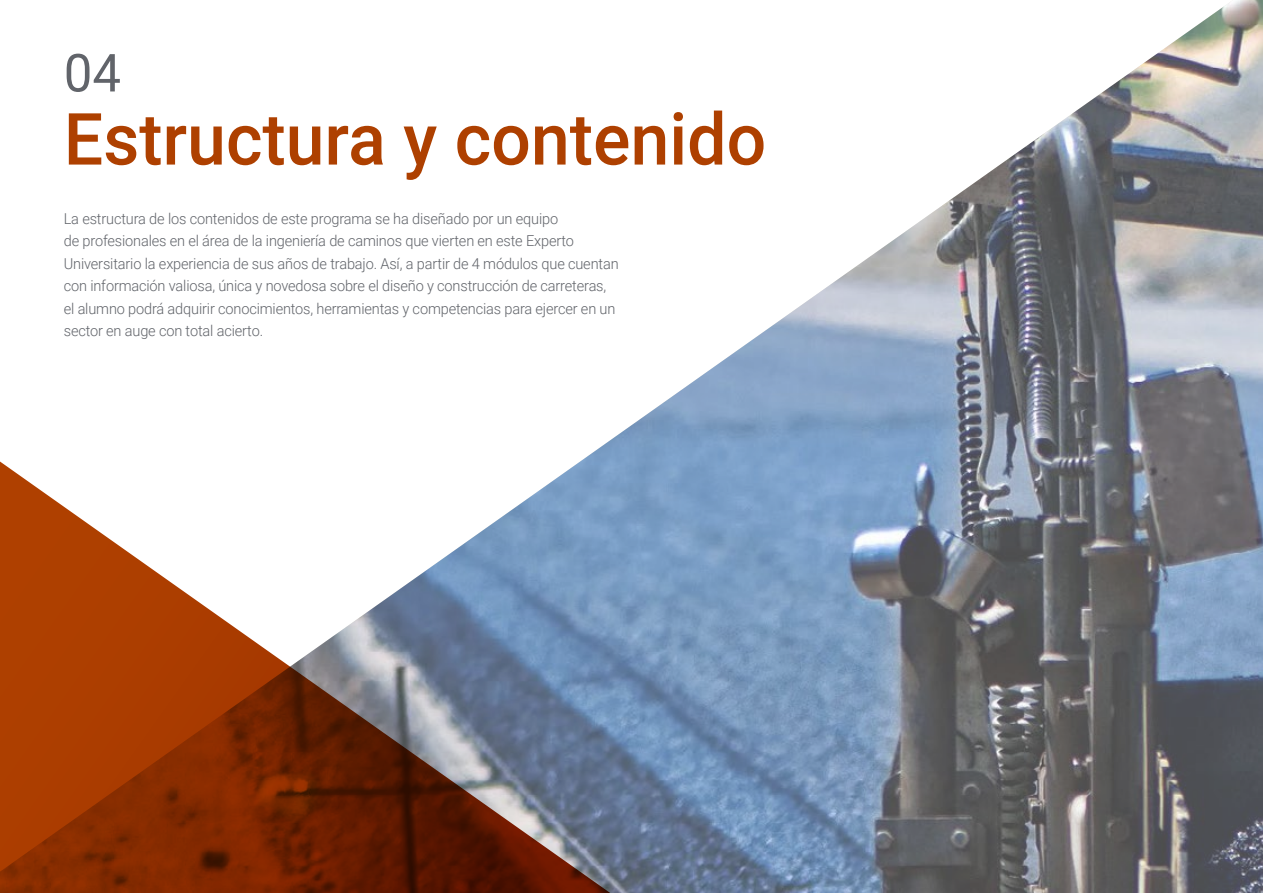
<style>
.page{position:relative;width:1263px;height:893px;background:#fff}
.page>*{position:absolute;margin:0;border:0;box-sizing:border-box;transform-origin:0 0}
.t1{font:500 72px "Roboto";color:#ae4000}
.t2{font:52.5px "Roboto";color:#61646a}
.t3{font:300 15px/22.5px "Roboto";letter-spacing:-.01em;color:#61646a}
</style>
<div class="page">
<img style="left:602px;top:0;width:661px;height:893px">
<svg style="left:0;top:446px;width:640px;height:447px"></svg>
<h2 class="t2" style="left:64px;top:36px;width:59px">04</h2>
<h1 class="t1" style="left:64px;top:89px;width:704px">Estructura y contenido</h1>
<p class="t3" style="left:64px;top:207px;width:556px">La estructura de los contenidos de este programa se ha diseñado por un equipo<br>de profesionales en el área de la ingeniería de caminos que vierten en este Experto Universitario la experiencia de sus años de trabajo. Así, a partir de 4 módulos que cuentan con información valiosa, única y novedosa sobre el diseño y construcción de carreteras, el alumno podrá adquirir conocimientos, herramientas y competencias para ejercer en un sector en auge con total acierto.</p>
</div>
